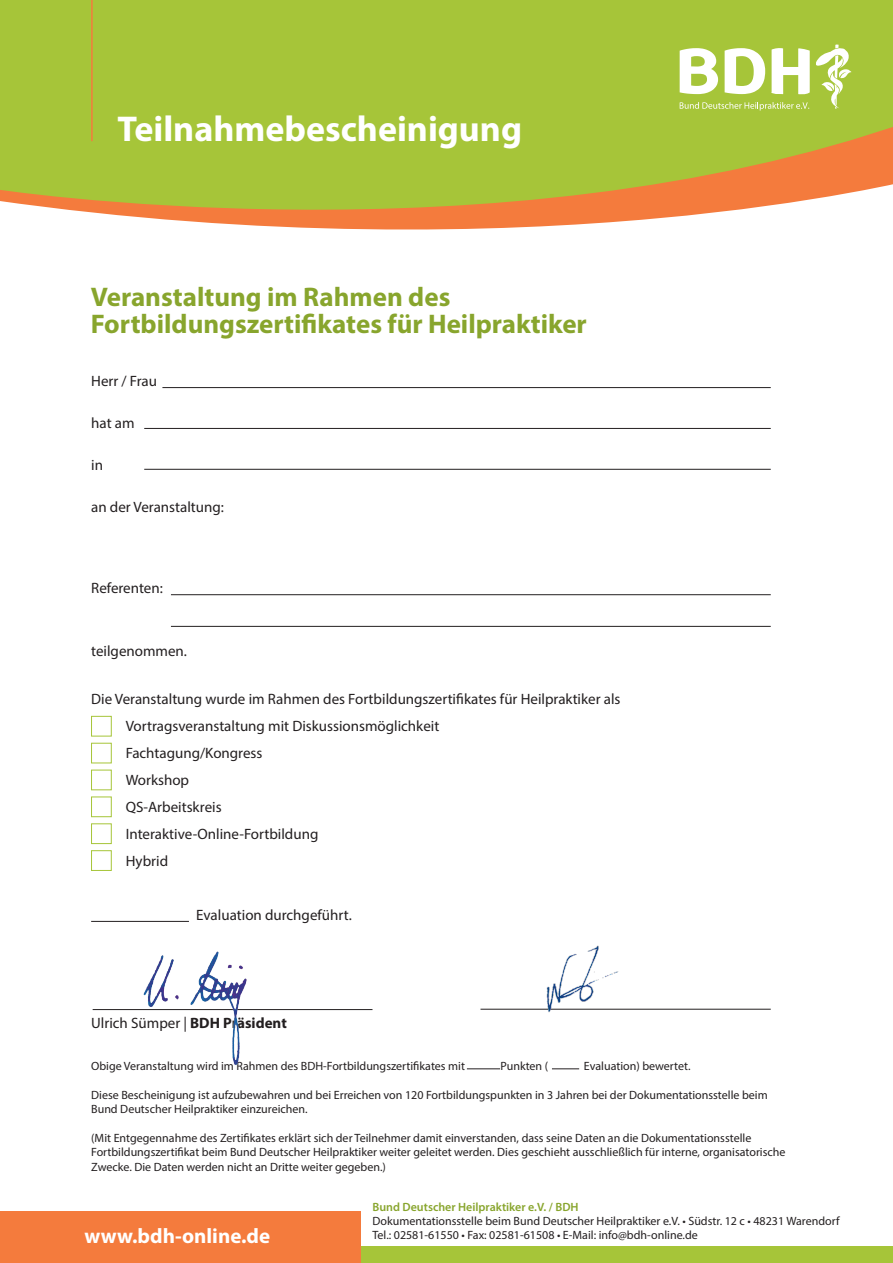
<style>
.page{position:relative;width:893px;height:1263px;background:#fff}
.page>*{position:absolute;margin:0;border:0;box-sizing:border-box;transform-origin:0 0}
.t1{font:700 36px "Myriad Pro";color:#fff}
.t2{font:700 27px/27px "Myriad Pro";color:#88a52d}
.t3{font:700 21px "Myriad Pro";color:#fff}
.t4{font:15px/27px "Myriad Pro";color:#231f20}
.t5{font:12px/14.4px "Myriad Pro";color:#231f20}
.t6{font:600 12px "Myriad Pro";color:#88a52d}
.s1{font-weight:700}
</style>
<div class="page">
<div style="left:0;top:0;width:893px;height:121px;background:#a6c539"></div>
<svg style="left:0;top:121px;width:893px;height:109px;background:#c3b951"></svg>
<hr style="left:91px;top:0;width:2px;height:141px;background:#f47b3d">
<svg style="left:680px;top:44px;width:171px;height:67px"></svg>
<hr style="left:162px;top:387px;width:609px;height:1px;background:#231f20">
<hr style="left:93px;top:1009px;width:279px;height:1px;background:#231f20">
<hr style="left:91px;top:921px;width:98px;height:1px;background:#231f20">
<hr style="left:144px;top:469px;width:627px;height:1px;background:#231f20">
<hr style="left:144px;top:428px;width:627px;height:1px;background:#231f20">
<hr style="left:171px;top:594px;width:600px;height:1px;background:#231f20">
<hr style="left:171px;top:626px;width:600px;height:1px;background:#231f20">
<hr style="left:467px;top:1068px;width:33px;height:1px;background:#231f20">
<svg style="left:552px;top:1068px;width:27px;height:1px"></svg>
<img style="left:106px;top:951px;width:198px;height:114px">
<hr style="left:480px;top:1009px;width:291px;height:1px;background:#231f20">
<div style="left:0;top:1247px;width:893px;height:16px;background:#a6c539"></div>
<div style="left:0;top:1212px;width:360px;height:51px;background:#f47b3d"></div>
<div style="left:91px;top:716px;width:21px;height:20px;border:1px solid #a6c539"></div>
<div style="left:91px;top:743px;width:21px;height:20px;border:1px solid #a6c539"></div>
<div style="left:91px;top:770px;width:21px;height:20px;border:1px solid #a6c539"></div>
<div style="left:91px;top:796px;width:21px;height:21px;border:1px solid #a6c539"></div>
<div style="left:91px;top:823px;width:21px;height:21px;border:1px solid #a6c539"></div>
<div style="left:91px;top:850px;width:21px;height:21px;border:1px solid #a6c539"></div>
<img style="left:545px;top:945px;width:75px;height:68px">
<h1 class="t1" style="left:118px;top:105px;width:406px">Teilnahmebescheinigung</h1>
<h2 class="t2" style="left:91px;top:283px;width:498px">Veranstaltung im Rahmen des<br>Fortbildungszertifikates für Heilpraktiker</h2>
<p class="t4" style="left:91px;top:367px;width:67px">Herr / Frau</p>
<p class="t4" style="left:91px;top:409px;width:45px">hat am</p>
<p class="t4" style="left:91px;top:451px;width:13px">in</p>
<p class="t4" style="left:91px;top:493px;width:134px">an der Veranstaltung:</p>
<p class="t4" style="left:91px;top:574px;width:73px">Referenten:</p>
<p class="t4" style="left:91px;top:637px;width:97px">teilgenommen.</p>
<p class="t4" style="left:126px;top:685px;width:496px;text-indent:-34px">Die Veranstaltung wurde im Rahmen des Fortbildungszertifikates für Heilpraktiker als Vortragsveranstaltung mit Diskussionsmöglichkeit<br>Fachtagung/Kongress<br>Workshop<br>QS-Arbeitskreis<br>Interaktive-Online-Fortbildung<br>Hybrid</p>
<p class="t4" style="left:196px;top:901px;width:157px">Evaluation durchgeführt.</p>
<p class="t4" style="left:91px;top:1009px;width:197px">Ulrich Sümper | <span class="s1">BDH Präsident</span></p>
<p class="t5" style="left:91px;top:1058px;width:375px">Obige Veranstaltung wird im Rahmen des BDH-Fortbildungszertifikates mit</p>
<p class="t5" style="left:501px;top:1058px;width:49px">Punkten (</p>
<p class="t5" style="left:584px;top:1058px;width:108px">Evaluation) bewertet.</p>
<p class="t5" style="left:91px;top:1087px;width:678px">Diese Bescheinigung ist aufzubewahren und bei Erreichen von 120 Fortbildungspunkten in 3 Jahren bei der Dokumentationsstelle beim<br>Bund Deutscher Heilpraktiker einzureichen.</p>
<p class="t5" style="left:91px;top:1130px;width:696px">(Mit Entgegennahme des Zertifikates erklärt sich der Teilnehmer damit einverstanden, dass seine Daten an die Dokumentationsstelle<br>Fortbildungszertifikat beim Bund Deutscher Heilpraktiker weiter geleitet werden. Dies geschieht ausschließlich für interne, organisatorische<br>Zwecke. Die Daten werden nicht an Dritte weiter gegeben.)</p>
<h3 class="t3" style="left:84px;top:1222px;width:187px">www.bdh-online.de</h3>
<p class="t6" style="left:372px;top:1199px;width:208px">Bund Deutscher Heilpraktiker e.V. / BDH</p>
<p class="t5" style="left:372px;top:1214px;width:469px">Dokumentationsstelle beim Bund Deutscher Heilpraktiker e.V. • Südstr. 12 c • 48231 Warendorf<br>Tel.: 02581-61550 • Fax: 02581-61508 • E-Mail: info@bdh-online.de</p>
</div>
